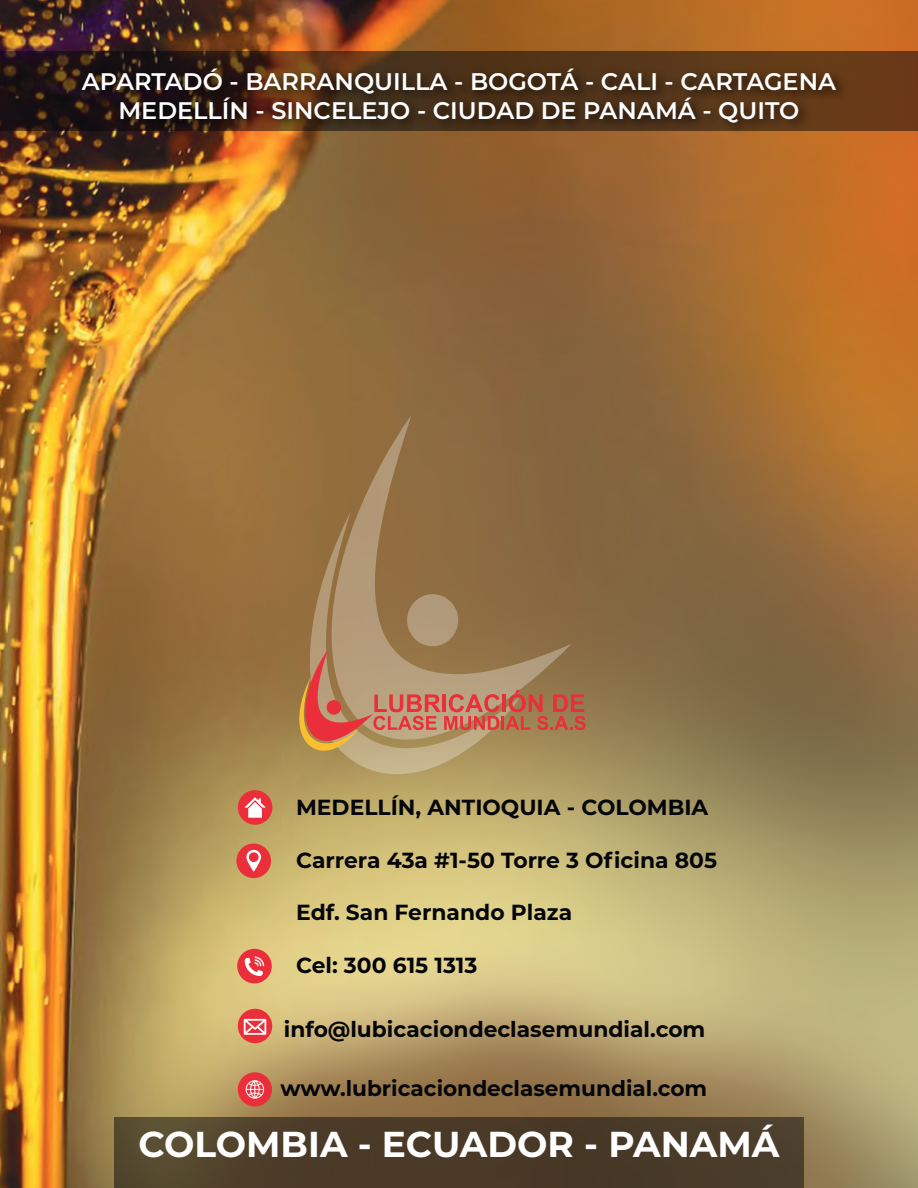
<style>
.page{position:relative;width:918px;height:1188px;background:#fff}
.page>*{position:absolute;margin:0;border:0;box-sizing:border-box;transform-origin:0 0}
.t1{font:700 36px "Montserrat";color:#fff}
.t2{font:600 24px/28.8px "Montserrat";color:#fff;text-align:center}
.t3{font:700 21.9px "Montserrat";color:#05060b}
.t4{font:700 21.75px "Montserrat";color:#05060b}
.t5{font:700 21.6px "Montserrat";color:#05060b}
</style>
<div class="page">
<img style="left:0;top:0;width:918px;height:1188px">
<div style="left:330px;top:415px;width:241px;height:235px;background:#8c6a40"></div>
<svg style="left:310px;top:513px;width:209px;height:261px;background:#9d7e53"></svg>
<div style="left:407px;top:594px;width:51px;height:52px;background:#b1997b;border-radius:50%"></div>
<svg style="left:0;top:52px;width:918px;height:79px;background:#482916"></svg>
<div style="left:114px;top:1117px;width:690px;height:71px;background:linear-gradient(to right,#52432b,#463727)"></div>
<svg style="left:299px;top:650px;width:287px;height:101px;background:#b5815f"></svg>
<img style="left:73px;top:60px;width:781px;height:83px">
<div style="left:238px;top:790px;width:34px;height:35px;background:#ea2f3a;border-radius:50%"></div>
<svg style="left:244px;top:797px;width:22px;height:21px"></svg>
<div style="left:236px;top:844px;width:35px;height:34px;background:#ea2f3a;border-radius:50%"></div>
<svg style="left:246px;top:849px;width:15px;height:23px"></svg>
<div style="left:237px;top:949px;width:35px;height:34px;background:#ea2f3a;border-radius:50%"></div>
<svg style="left:245px;top:956px;width:19px;height:20px"></svg>
<div style="left:238px;top:1072px;width:34px;height:35px;background:#ea2f3a;border-radius:50%"></div>
<svg style="left:246px;top:1080px;width:18px;height:19px"></svg>
<div style="left:238px;top:1009px;width:34px;height:34px;background:#ea2f3a;border-radius:50%"></div>
<svg style="left:244px;top:1019px;width:22px;height:16px"></svg>
<p class="t2" style="left:82px;top:66px;width:756px">APARTADÓ - BARRANQUILLA - BOGOTÁ - CALI - CARTAGENA<br>MEDELLÍN - SINCELEJO - CIUDAD DE PANAMÁ - QUITO</p>
<p class="t3" style="left:296px;top:792px;width:414px">MEDELLÍN, ANTIOQUIA - COLOMBIA</p>
<p class="t3" style="left:296px;top:844px;width:423px">Carrera 43a #1-50 Torre 3 Oficina 805</p>
<p class="t3" style="left:296px;top:897px;width:278px">Edf. San Fernando Plaza</p>
<p class="t3" style="left:296px;top:949px;width:183px">Cel: 300 615 1313</p>
<p class="t4" style="left:284px;top:1014px;width:423px">info@lubicaciondeclasemundial.com</p>
<p class="t5" style="left:281px;top:1072px;width:428px">www.lubricaciondeclasemundial.com</p>
<h1 class="t1" style="left:138px;top:1118px;width:642px">COLOMBIA - ECUADOR - PANAMÁ</h1>
</div>
